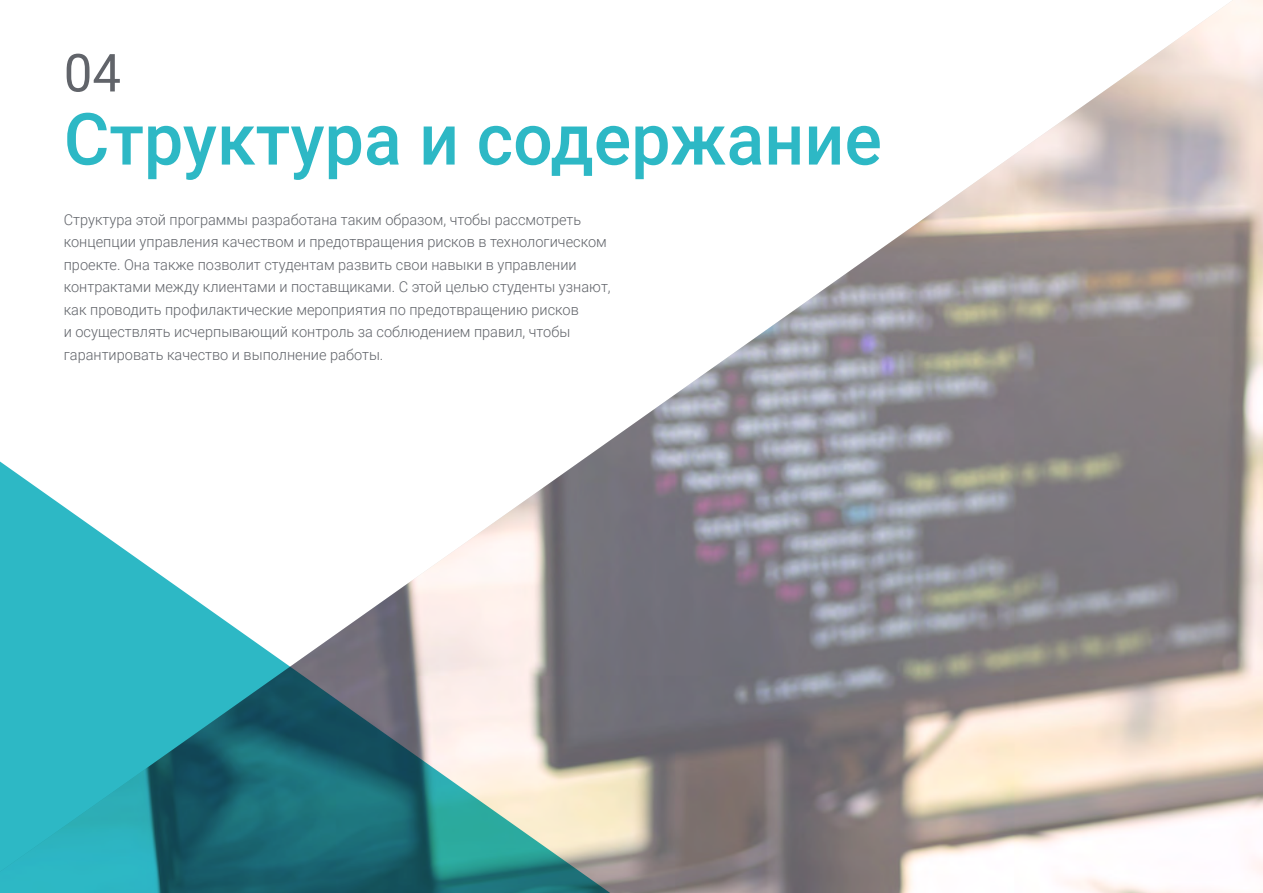
<style>
.page{position:relative;width:1263px;height:893px;background:#fff}
.page>*{position:absolute;margin:0;border:0;box-sizing:border-box;transform-origin:0 0}
.t1{font:500 72px "Roboto";color:#2db8c5}
.t2{font:52.5px "Roboto";color:#61646a}
.t3{font:300 15px/22.5px "Roboto";color:#61646a}
</style>
<div class="page">
<img style="left:602px;top:0;width:661px;height:893px">
<svg style="left:0;top:446px;width:640px;height:447px"></svg>
<h2 class="t2" style="left:64px;top:36px;width:59px">04</h2>
<h1 class="t1" style="left:64px;top:89px;width:820px">Структура и содержание</h1>
<p class="t3" style="left:64px;top:207px;width:548px">Структура этой программы разработана таким образом, чтобы рассмотреть концепции управления качеством и предотвращения рисков в технологическом проекте. Она также позволит студентам развить свои навыки в управлении контрактами между клиентами и поставщиками. С этой целью студенты узнают, как проводить профилактические мероприятия по предотвращению рисков<br>и осуществлять исчерпывающий контроль за соблюдением правил, чтобы гарантировать качество и выполнение работы.</p>
</div>
